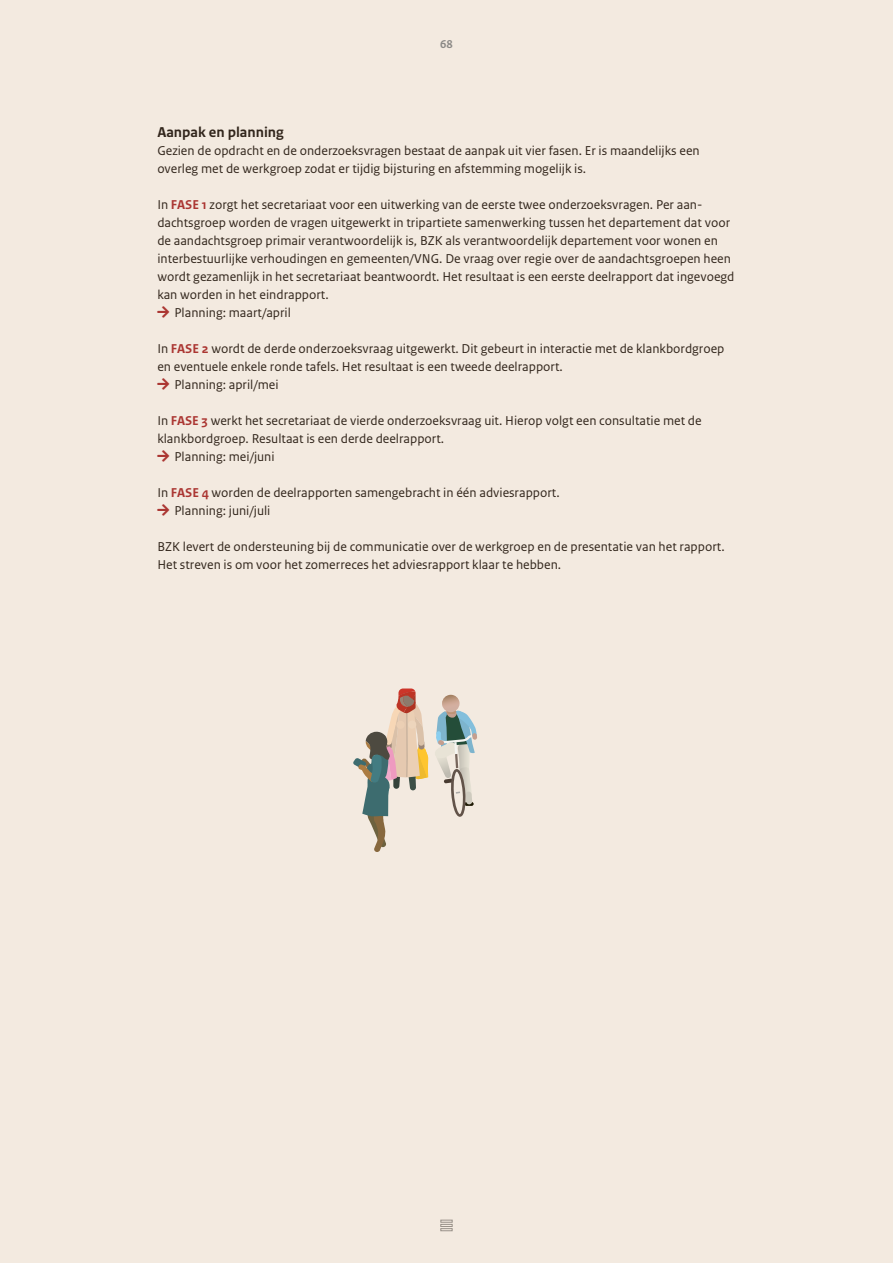
<style>
.page{position:relative;width:893px;height:1263px;background:#f3eae0}
.page>*{position:absolute;margin:0;border:0;box-sizing:border-box;transform-origin:0 0}
.Alineakop_bijlagen{font:700 15px "Rijksoverheid Sans Text";color:#32261c}
._10_RO_Broodtekst_Sa{font:13.5px/18px "Rijksoverheid Sans Text";color:#32261c}
.t1{font:700 12px "Rijksoverheid Sans Text";color:#8b8986}
.s1{font-weight:700;color:#ab3632}
.s2{color:#ab3632}
</style>
<div class="page">
<svg style="left:435px;top:695px;width:42px;height:122px"></svg>
<svg style="left:353px;top:688px;width:75px;height:164px"></svg>
<svg style="left:441px;top:1220px;width:11px;height:11px"></svg>
<p class="t1" style="left:440px;top:37px;width:14px">68</p>
<p class="Alineakop_bijlagen" style="left:157px;top:124px;width:128px">Aanpak en planning</p>
<p class="_10_RO_Broodtekst_Sa" style="left:157px;top:142px;width:544px">Gezien de opdracht en de onderzoeksvragen bestaat de aanpak uit vier fasen. Er is maandelijks een overleg met de werkgroep zodat er tijdig bijsturing en afstemming mogelijk is.</p>
<p class="_10_RO_Broodtekst_Sa" style="left:157px;top:196px;width:579px">In <span class="s1">FASE 1</span> zorgt het secretariaat voor een uitwerking van de eerste twee onderzoeksvragen. Per aan&shy;dachtsgroep worden de vragen uitgewerkt in tripartiete samenwerking tussen het departement dat voor de aandachtsgroep primair verantwoordelijk is, BZK als verantwoordelijk departement voor wonen en interbestuurlijke verhoudingen en gemeenten/VNG. De vraag over regie over de aandachtsgroepen heen wordt gezamenlijk in het secretariaat beantwoordt. Het resultaat is een eerste deelrapport dat ingevoegd kan worden in het eindrapport.</p>
<p class="_10_RO_Broodtekst_Sa" style="left:157px;top:304px;width:135px"><span class="s2">□▼</span> Planning: maart/april</p>
<p class="_10_RO_Broodtekst_Sa" style="left:157px;top:340px;width:569px">In <span class="s1">FASE 2</span> wordt de derde onderzoeksvraag uitgewerkt. Dit gebeurt in interactie met de klankbordgroep en eventuele enkele ronde tafels. Het resultaat is een tweede deelrapport.</p>
<p class="_10_RO_Broodtekst_Sa" style="left:157px;top:376px;width:123px"><span class="s2">□▼</span> Planning: april/mei</p>
<p class="_10_RO_Broodtekst_Sa" style="left:157px;top:412px;width:546px">In <span class="s1">FASE 3</span> werkt het secretariaat de vierde onderzoeksvraag uit. Hierop volgt een consultatie met de klankbordgroep. Resultaat is een derde deelrapport.</p>
<p class="_10_RO_Broodtekst_Sa" style="left:157px;top:448px;width:119px"><span class="s2">□▼</span> Planning: mei/juni</p>
<p class="_10_RO_Broodtekst_Sa" style="left:157px;top:484px;width:404px">In <span class="s1">FASE 4</span> worden de deelrapporten samengebracht in één adviesrapport.</p>
<p class="_10_RO_Broodtekst_Sa" style="left:157px;top:502px;width:115px"><span class="s2">□▼</span> Planning: juni/juli</p>
<p class="_10_RO_Broodtekst_Sa" style="left:157px;top:538px;width:569px">BZK levert de ondersteuning bij de communicatie over de werkgroep en de presentatie van het rapport.<br>Het streven is om voor het zomerreces het adviesrapport klaar te hebben.</p>
</div>
